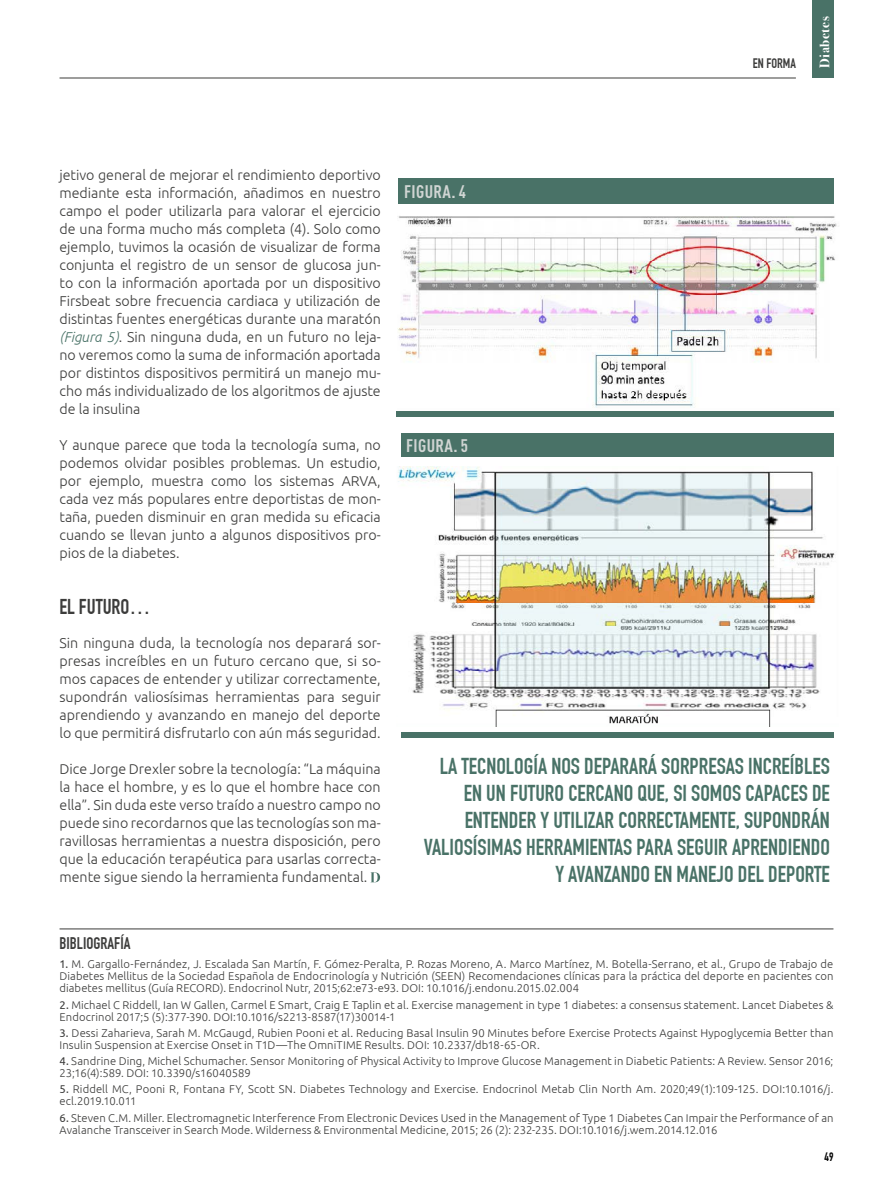
<style>
.page{position:relative;width:893px;height:1191px;background:#fff}
.page>*{position:absolute;margin:0;border:0;box-sizing:border-box;transform-origin:0 0}
.t1{font:22.5px/27px "DIN Engschrift Std";color:#497267;text-align:right}
.t2{font:21px "DIN Engschrift Std";color:#3c3c3b}
.t3{font:700 condensed 18px "DIN Pro";letter-spacing:.02em;color:#d0d5d3}
.t4{font:16.5px "DIN Engschrift Std";color:#3c3c3b}
.t5{font:300 14.25px/18px "Ubuntu";color:#3c3c3b;text-align:justify}
.t6{font:700 13.5px "Bodoni Svty Two ITCTT";letter-spacing:.04em;color:#fff}
.t7{font:13.5px "DIN Engschrift Std";color:#3c3c3b}
.t8{font:12px "DIN Engschrift Std";color:#000}
.t9{font:300 11.25px/12px "Ubuntu";letter-spacing:.005em;color:#3c3c3b}
.s1{font-style:italic;color:#497267}
.s2{font-weight:400}
</style>
<div class="page">
<hr style="left:60px;top:78px;width:736px;height:1px;background:#3c3c3b">
<div style="left:812px;top:0;width:21px;height:78px;background:#497267"></div>
<hr style="left:60px;top:928px;width:773px;height:1px;background:#3c3c3b">
<svg style="left:370px;top:872px;width:10px;height:10px"></svg>
<div style="left:398px;top:179px;width:435px;height:25px;background:#497267"></div>
<img style="left:398px;top:216px;width:439px;height:192px">
<div style="left:397px;top:411px;width:437px;height:5px;background:#497267"></div>
<div style="left:401px;top:433px;width:432px;height:24px;background:#497267"></div>
<img style="left:398px;top:466px;width:437px;height:261px">
<div style="left:401px;top:732px;width:432px;height:5px;background:#497267"></div>
<p class="t7" style="left:753px;top:55px;width:44px">EN FORMA</p>
<p class="t6" style="left:813px;top:68px;width:53px;rotate:-90deg">Diabetes</p>
<p class="t5" style="left:60px;top:166px;width:323px">jetivo general de mejorar el rendimiento deportivo mediante esta información, añadimos en nuestro campo el poder utilizarla para valorar el ejercicio de una forma mucho más completa (4). Solo como ejemplo, tuvimos la ocasión de visualizar de forma conjunta el registro de un sensor de glucosa jun&shy;to con la información aportada por un dispositivo Firsbeat sobre frecuencia cardiaca y utilización de distintas fuentes energéticas durante una maratón <span class="s1">(Figura 5)</span>. Sin ninguna duda, en un futuro no leja&shy;no veremos como la suma de información aportada por distintos dispositivos permitirá un manejo mu&shy;cho más individualizado de los algoritmos de ajuste de la insulina</p>
<p class="t5" style="left:60px;top:436px;width:323px">Y aunque parece que toda la tecnología suma, no podemos olvidar posibles problemas. Un estudio, por ejemplo, muestra como los sistemas ARVA, cada vez más populares entre deportistas de mon&shy;taña, pueden disminuir en gran medida su eficacia cuando se llevan junto a algunos dispositivos pro&shy;pios de la diabetes.</p>
<h2 class="t2" style="left:60px;top:594px;width:92px">EL FUTURO…</h2>
<p class="t5" style="left:60px;top:634px;width:323px">Sin ninguna duda, la tecnología nos deparará sor&shy;presas increíbles en un futuro cercano que, si so&shy;mos capaces de entender y utilizar correctamente, supondrán valiosísimas herramientas para seguir aprendiendo y avanzando en manejo del deporte lo que permitirá disfrutarlo con aún más seguridad.</p>
<p class="t5" style="left:60px;top:760px;width:323px">Dice Jorge Drexler sobre la tecnología: “La máquina la hace el hombre, y es lo que el hombre hace con ella”. Sin duda este verso traído a nuestro campo no puede sino recordarnos que las tecnologías son ma&shy;ravillosas herramientas a nuestra disposición, pero que la educación terapéutica para usarlas correcta&shy;mente sigue siendo la herramienta fundamental.</p>
<h1 class="t1" style="left:424px;top:752px;width:408px">LA TECNOLOGÍA NOS DEPARARÁ SORPRESAS INCREÍBLES EN UN FUTURO CERCANO QUE, SI SOMOS CAPACES DE ENTENDER Y UTILIZAR CORRECTAMENTE, SUPONDRÁN VALIOSÍSIMAS HERRAMIENTAS PARA SEGUIR APRENDIENDO Y AVANZANDO EN MANEJO DEL DEPORTE</h1>
<p class="t3" style="left:404px;top:178px;width:63px">FIGURA. 4</p>
<p class="t3" style="left:406px;top:432px;width:63px">FIGURA. 5</p>
<p class="t4" style="left:60px;top:934px;width:72px">BIBLIOGRAFÍA</p>
<p class="t9" style="left:60px;top:958px;width:775px;text-align:justify"><span class="s2">1.</span> M. Gargallo-Fernández, J. Escalada San Martín, F. Gómez-Peralta, P. Rozas Moreno, A. Marco Martínez, M. Botella-Serrano, et al., Grupo de Trabajo de Diabetes Mellitus de la Sociedad Española de Endocrinología y Nutrición (SEEN) Recomendaciones clínicas para la práctica del deporte en pacientes con diabetes mellitus (Guía RECORD). Endocrinol Nutr, 2015;62:e73-e93. DOI: 10.1016/j.endonu.2015.02.004</p>
<p class="t9" style="left:60px;top:998px;width:775px"><span class="s2">2.</span> Michael C Riddell, Ian W Gallen, Carmel E Smart, Craig E Taplin et al. Exercise management in type 1 diabetes: a consensus statement. Lancet Diabetes &amp;<br>Endocrinol 2017;5 (5):377-390. DOI:10.1016/s2213-8587(17)30014-1</p>
<p class="t9" style="left:60px;top:1026px;width:775px"><span class="s2">3.</span> Dessi Zaharieva, Sarah M. McGaugd, Rubien Pooni et al. Reducing Basal Insulin 90 Minutes before Exercise Protects Against Hypoglycemia Better than<br>Insulin Suspension at Exercise Onset in T1D—The OmniTIME Results. DOI: 10.2337/db18-65-OR.</p>
<p class="t9" style="left:60px;top:1054px;width:775px"><span class="s2">4.</span> Sandrine Ding, Michel Schumacher. Sensor Monitoring of Physical Activity to Improve Glucose Management in Diabetic Patients: A Review. Sensor 2016;<br>23;16(4):589. DOI: 10.3390/s16040589</p>
<p class="t9" style="left:60px;top:1083px;width:775px"><span class="s2">5.</span> Riddell MC, Pooni R, Fontana FY, Scott SN. Diabetes Technology and Exercise. Endocrinol Metab Clin North Am. 2020;49(1):109-125. DOI:10.1016/j. ecl.2019.10.011</p>
<p class="t9" style="left:60px;top:1111px;width:775px"><span class="s2">6.</span> Steven C.M. Miller. Electromagnetic Interference From Electronic Devices Used in the Management of Type 1 Diabetes Can Impair the Performance of an<br>Avalanche Transceiver in Search Mode. Wilderness &amp; Environmental Medicine, 2015; 26 (2): 232-235. DOI:10.1016/j.wem.2014.12.016</p>
<p class="t8" style="left:824px;top:1149px;width:10px">49</p>
</div>
